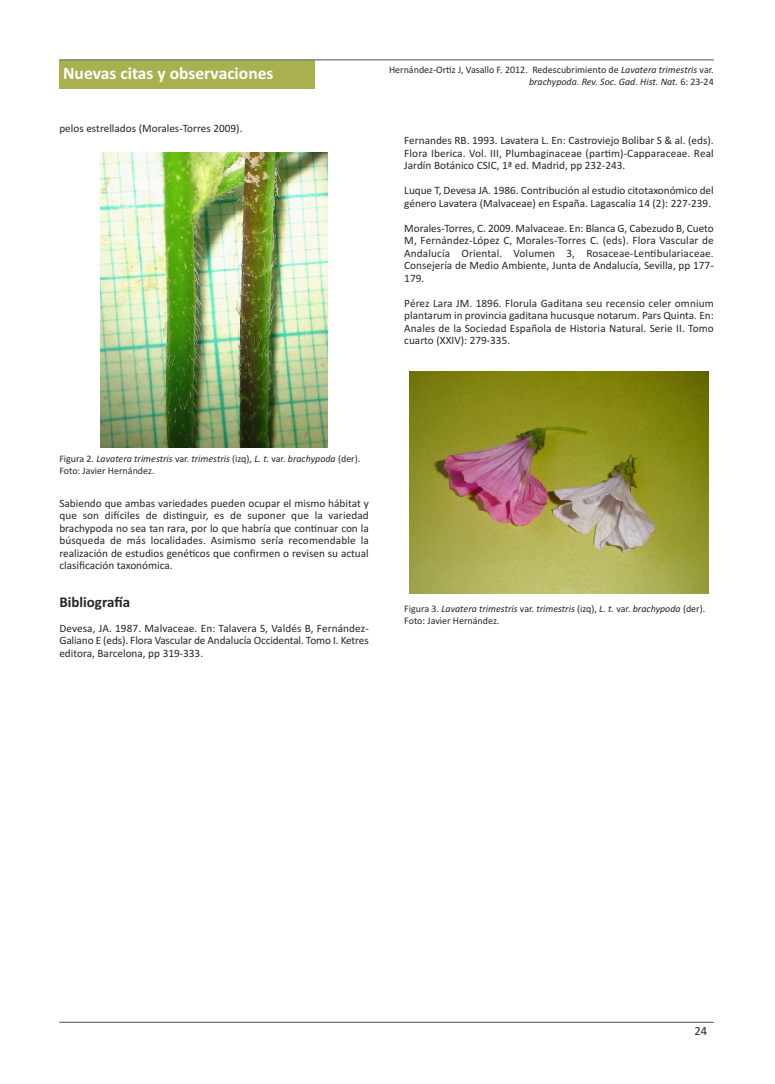
<style>
.page{position:relative;width:775px;height:1084px;background:#fff}
.page>*{position:absolute;margin:0;border:0;box-sizing:border-box;transform-origin:0 0}
.t1{font:700 17.5px "Calibri";color:#fff}
.t2{font:700 15px "Calibri";color:#272627}
.t3{font:12.5px "Calibri";color:#272627}
.t4{font:11.25px/12.5px "Calibri";color:#272627;text-align:justify}
.t5{font:10px/12px "Calibri";color:#272627}
.s1{font-style:italic}
</style>
<div class="page">
<div style="left:59px;top:60px;width:255px;height:29px;background:#a8b050"></div>
<hr style="left:59px;top:59px;width:654px;height:1px;background:#71736b">
<img style="left:100px;top:152px;width:228px;height:295px">
<img style="left:410px;top:372px;width:298px;height:222px">
<hr style="left:59px;top:1022px;width:654px;height:1px;background:#71736b">
<h1 class="t1" style="left:63px;top:63px;width:212px">Nuevas citas y observaciones</h1>
<p class="t4" style="left:59px;top:122px;width:185px">pelos estrellados (Morales-Torres 2009).</p>
<p class="t5" style="left:389px;top:64px;width:326px;text-align:right">Hernández-Ortiz J, Vasallo F. 2012. Redescubrimiento de <span class="s1">Lavatera trimestris</span> var. <span class="s1">brachypoda</span>. <span class="s1">Rev. Soc. Gad. Hist. Nat.</span> 6: 23-24</p>
<p class="t4" style="left:404px;top:134px;width:311px">Fernandes RB. 1993. Lavatera L. En: Castroviejo Bolibar S &amp; al. (eds).<br>Flora Iberica. Vol. III, Plumbaginaceae (partim)-Capparaceae. Real Jardín Botánico CSIC, 1ª ed. Madrid, pp 232-243.</p>
<p class="t4" style="left:404px;top:184px;width:311px">Luque T, Devesa JA. 1986. Contribución al estudio citotaxonómico del género Lavatera (Malvaceae) en España. Lagascalia 14 (2): 227-239.</p>
<p class="t4" style="left:404px;top:222px;width:311px">Morales-Torres, C. 2009. Malvaceae. En: Blanca G, Cabezudo B, Cueto M, Fernández-López C, Morales-Torres C. (eds). Flora Vascular de Andalucía Oriental. Volumen 3, Rosaceae-Lentibulariaceae.<br>Consejería de Medio Ambiente, Junta de Andalucía, Sevilla, pp 177- 179.</p>
<p class="t4" style="left:404px;top:297px;width:311px">Pérez Lara JM. 1896. Florula Gaditana seu recensio celer omnium plantarum in provincia gaditana hucusque notarum. Pars Quinta. En:<br>Anales de la Sociedad Española de Historia Natural. Serie II. Tomo cuarto (XXIV): 279-335.</p>
<p class="t5" style="left:59px;top:453px;width:302px">Figura 2. <span class="s1">Lavatera trimestris</span> var. <span class="s1">trimestris</span> (izq), <span class="s1">L. t.</span> var. <span class="s1">brachypoda</span> (der).<br>Foto: Javier Hernández.</p>
<p class="t4" style="left:59px;top:497px;width:311px">Sabiendo que ambas variedades pueden ocupar el mismo hábitat y que son difíciles de distinguir, es de suponer que la variedad brachypoda no sea tan rara, por lo que habría que continuar con la búsqueda de más localidades. Asimismo sería recomendable la realización de estudios genéticos que confirmen o revisen su actual clasificación taxonómica.</p>
<h2 class="t2" style="left:59px;top:593px;width:72px">Bibliografía</h2>
<p class="t4" style="left:59px;top:622px;width:311px">Devesa, JA. 1987. Malvaceae. En: Talavera S, Valdés B, Fernández-Galiano E (eds). Flora Vascular de Andalucía Occidental. Tomo I. Ketres editora, Barcelona, pp 319-333.</p>
<p class="t5" style="left:404px;top:603px;width:302px">Figura 3. <span class="s1">Lavatera trimestris</span> var. <span class="s1">trimestris</span> (izq), <span class="s1">L. t.</span> var. <span class="s1">brachypoda</span> (der).<br>Foto: Javier Hernández.</p>
<p class="t3" style="left:694px;top:1023px;width:14px">24</p>
</div>
